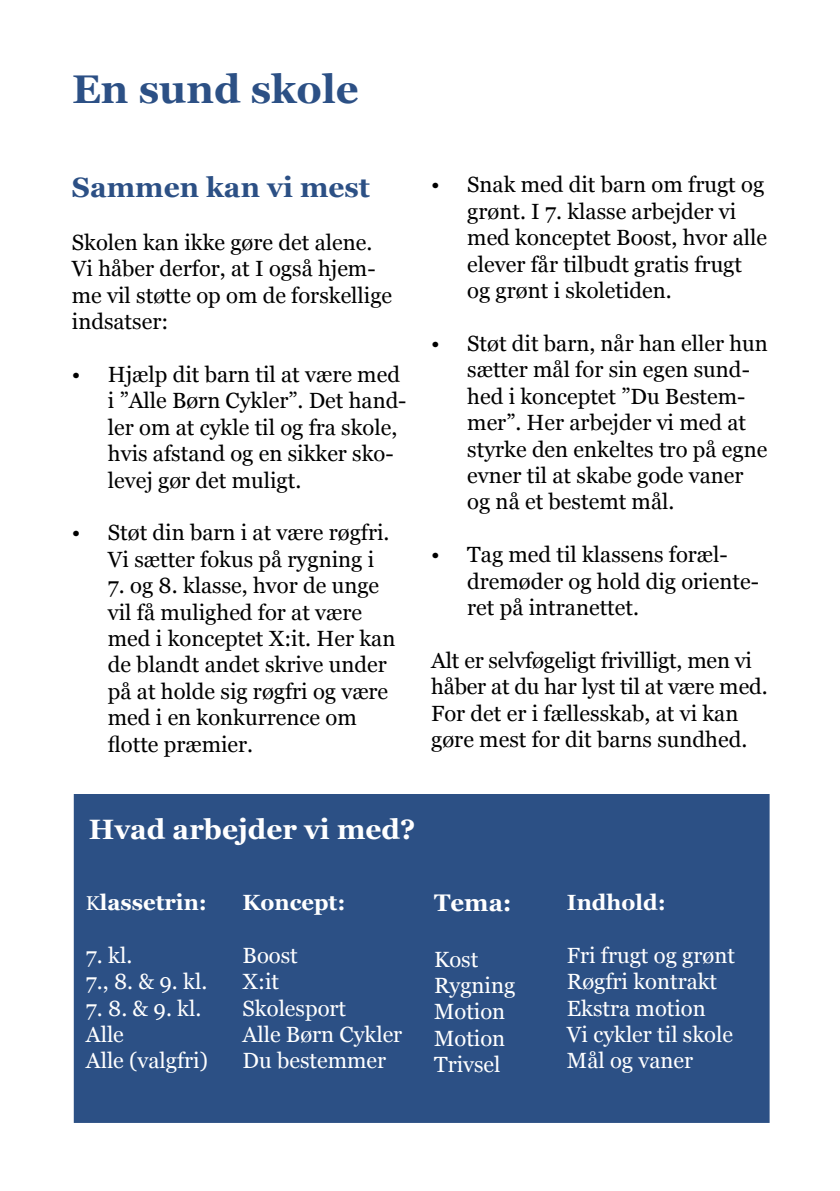
<style>
.page{position:relative;width:840px;height:1191px;background:#fff}
.page>*{position:absolute;margin:0;border:0;box-sizing:border-box;transform-origin:0 0}
.t1{font:700 40px "Georgia";color:#2c5085}
.t2{font:700 28px "Georgia";color:#fff}
.t3{font:700 28px "Georgia";color:#2c5085}
.t4{font:700 24px "Georgia";color:#fff}
.t5{font:22px/26.4px "Georgia";color:#000}
.t6{font:22px/26.4px "Georgia";color:#fff}
.t7{font:700 22px "Georgia";color:#fff}
.s1{font-weight:400;font-size:20px}
</style>
<div class="page">
<div style="left:74px;top:794px;width:695px;height:329px;background:#2c5085;border:2px solid #2c5085"></div>
<h1 class="t1" style="left:72px;top:63px;width:288px">En sund skole</h1>
<p class="t3" style="left:72px;top:169px;width:299px">Sammen kan vi mest</p>
<p class="t5" style="left:72px;top:229px;width:321px">Skolen kan ikke gøre det alene.<br>Vi håber derfor, at I også hjem&shy;me vil støtte op om de forskellige indsatser:</p>
<p class="t5" style="left:108px;top:361px;width:300px;text-indent:-36px">• Hjælp dit barn til at være med i ”Alle Børn Cykler”. Det hand&shy;ler om at cykle til og fra skole, hvis afstand og en sikker sko&shy;levej gør det muligt.</p>
<p class="t5" style="left:108px;top:520px;width:283px;text-indent:-36px">• Støt din barn i at være røgfri.<br>Vi sætter fokus på rygning i</p>
<p class="t5" style="left:108px;top:573px;width:289px">7. og 8. klasse, hvor de unge vil få mulighed for at være med i konceptet X:it. Her kan de blandt andet skrive under på at holde sig røgfri og være med i en konkurrence om flotte præmier.</p>
<p class="t5" style="left:467px;top:172px;width:301px;text-indent:-36px">• Snak med dit barn om frugt og grønt. I 7. klasse arbejder vi med konceptet Boost, hvor alle elever får tilbudt gratis frugt og grønt i skoletiden.</p>
<p class="t5" style="left:467px;top:330px;width:302px;text-indent:-36px">• Støt dit barn, når han eller hun sætter mål for sin egen sund&shy;hed i konceptet ”Du Bestem&shy;mer”. Her arbejder vi med at styrke den enkeltes tro på egne evner til at skabe gode vaner og nå et bestemt mål.</p>
<p class="t5" style="left:467px;top:542px;width:293px;text-indent:-36px">• Tag med til klassens foræl&shy;dremøder og hold dig oriente&shy;ret på intranettet.</p>
<p class="t5" style="left:431px;top:647px;width:338px">Alt er selvføgeligt frivilligt, men vi håber at du har lyst til at være med.<br>For det er i fællesskab, at vi kan gøre mest for dit barns sundhed.</p>
<p class="t2" style="left:89px;top:811px;width:328px">Hvad arbejder vi med?</p>
<p class="t7" style="left:86px;top:888px;width:122px"><span class="s1">K</span>lassetrin:</p>
<p class="t6" style="left:86px;top:942px;width:123px">7. kl.<br>7., 8. &amp; 9. kl.</p>
<p class="t6" style="left:86px;top:995px;width:123px">7. 8. &amp; 9. kl.<br>Alle<br>Alle (valgfri)</p>
<p class="t7" style="left:242px;top:888px;width:104px">Koncept:</p>
<p class="t6" style="left:242px;top:942px;width:161px">Boost<br>X:it<br>Skolesport<br>Alle Børn Cykler<br>Du bestemmer</p>
<p class="t4" style="left:434px;top:887px;width:79px">Tema:</p>
<p class="t6" style="left:434px;top:946px;width:83px">Kost<br>Rygning<br>Motion<br>Motion<br>Trivsel</p>
<p class="t7" style="left:566px;top:888px;width:100px">Indhold:</p>
<p class="t6" style="left:566px;top:942px;width:169px">Fri frugt og grønt<br>Røgfri kontrakt<br>Ekstra motion<br>Vi cykler til skole<br>Mål og vaner</p>
</div>
